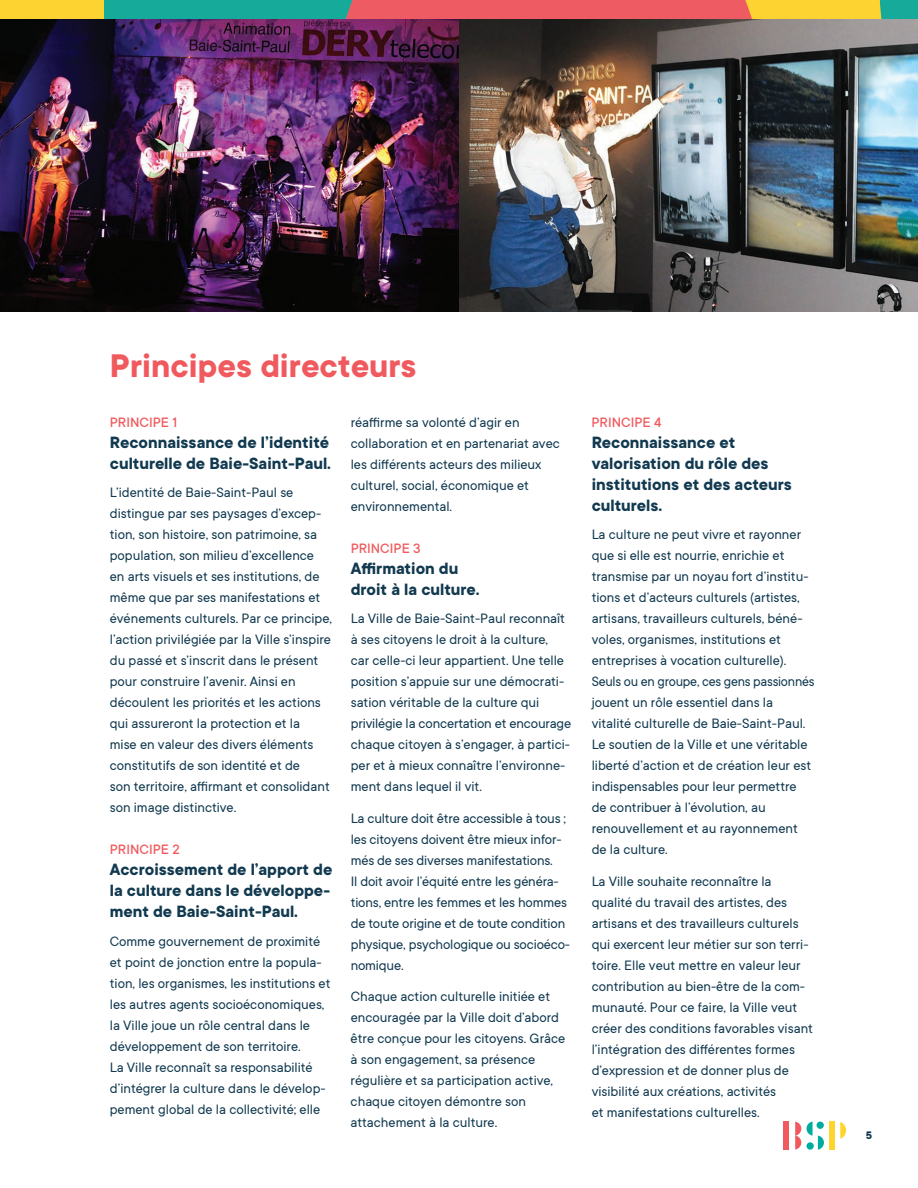
<style>
.page{position:relative;width:918px;height:1188px;background:#fff}
.page>*{position:absolute;margin:0;border:0;box-sizing:border-box;transform-origin:0 0}
.t1{font:700 36px "TT Commons";color:#f05a5e}
.t2{font:700 18px/21px "TT Commons";color:#11394f}
.t3{font:15px/21px "TT Commons";color:#11394f}
.t4{font:500 15px "TT Commons";color:#f05a5e}
.t5{font:700 12px "TT Commons";color:#11394f}
</style>
<div class="page">
<img style="left:459px;top:19px;width:459px;height:293px">
<img style="left:0;top:19px;width:459px;height:293px">
<svg style="left:795px;top:1122px;width:6px;height:28px"></svg>
<div style="left:784px;top:1122px;width:5px;height:28px;background:#f05a5e"></div>
<svg style="left:840px;top:1122px;width:6px;height:17px"></svg>
<div style="left:829px;top:1122px;width:5px;height:28px;background:#ffd42c"></div>
<svg style="left:807px;top:1122px;width:17px;height:28px"></svg>
<div style="left:84px;top:0;width:350px;height:19px;background:#16aa9b"></div>
<div style="left:0;top:0;width:104px;height:19px;background:#fdd332"></div>
<svg style="left:345px;top:0;width:573px;height:19px"></svg>
<h1 class="t1" style="left:110px;top:346px;width:308px">Principes directeurs</h1>
<p class="t4" style="left:110px;top:413px;width:69px">PRINCIPE 1</p>
<p class="t2" style="left:110px;top:432px;width:223px">Reconnaissance de l’identité culturelle de Baie-Saint-Paul.</p>
<p class="t3" style="left:110px;top:481px;width:224px">L’identité de Baie-Saint-Paul se distingue par ses paysages d’excep&shy;tion, son histoire, son patrimoine, sa population, son milieu d’excellence en arts visuels et ses institutions, de même que par ses manifestations et événements culturels. Par ce principe, l’action privilégiée par la Ville s’inspire du passé et s’inscrit dans le présent pour construire l’avenir. Ainsi en découlent les priorités et les actions qui assureront la protection et la<br>mise en valeur des divers éléments constitutifs de son identité et de<br>son territoire, affirmant et consolidant son image distinctive.</p>
<p class="t4" style="left:110px;top:840px;width:71px">PRINCIPE 2</p>
<p class="t2" style="left:110px;top:859px;width:224px">Accroissement de l’apport de la culture dans le développe&shy;ment de Baie-Saint-Paul.</p>
<p class="t3" style="left:110px;top:930px;width:222px">Comme gouvernement de proximité et point de jonction entre la popula&shy;tion, les organismes, les institutions et les autres agents socioéconomiques, la Ville joue un rôle central dans le développement de son territoire.<br>La Ville reconnaît sa responsabilité d’intégrer la culture dans le dévelop&shy;pement global de la collectivité; elle</p>
<p class="t3" style="left:351px;top:411px;width:211px">réaffirme sa volonté d’agir en collaboration et en partenariat avec les différents acteurs des milieux culturel, social, économique et environnemental.</p>
<p class="t4" style="left:351px;top:539px;width:71px">PRINCIPE 3</p>
<p class="t2" style="left:351px;top:558px;width:130px">Affirmation du droit à la culture.</p>
<p class="t3" style="left:351px;top:607px;width:222px">La Ville de Baie-Saint-Paul reconnaît à ses citoyens le droit à la culture,<br>car celle-ci leur appartient. Une telle position s’appuie sur une démocrati&shy;sation véritable de la culture qui privilégie la concertation et encourage chaque citoyen à s’engager, à partici&shy;per et à mieux connaître l’environne&shy;ment dans lequel il vit.</p>
<p class="t3" style="left:351px;top:807px;width:221px">La culture doit être accessible à tous ; les citoyens doivent être mieux infor&shy;més de ses diverses manifestations.<br>Il doit avoir l’équité entre les généra&shy;tions, entre les femmes et les hommes de toute origine et de toute condition physique, psychologique ou socioéco&shy;nomique.</p>
<p class="t3" style="left:351px;top:985px;width:216px">Chaque action culturelle initiée et encouragée par la Ville doit d’abord être conçue pour les citoyens. Grâce à son engagement, sa présence régulière et sa participation active, chaque citoyen démontre son attachement à la culture.</p>
<p class="t4" style="left:592px;top:413px;width:71px">PRINCIPE 4</p>
<p class="t2" style="left:592px;top:432px;width:202px">Reconnaissance et valorisation du rôle des institutions et des acteurs culturels.</p>
<p class="t3" style="left:592px;top:523px;width:224px">La culture ne peut vivre et rayonner que si elle est nourrie, enrichie et transmise par un noyau fort d’institu&shy;tions et d’acteurs culturels (artistes, artisans, travailleurs culturels, béné&shy;voles, organismes, institutions et entreprises à vocation culturelle).<br>Seuls ou en groupe, ces gens passionnés jouent un rôle essentiel dans la vitalité culturelle de Baie-Saint-Paul.<br>Le soutien de la Ville et une véritable liberté d’action et de création leur est indispensables pour leur permettre de contribuer à l’évolution, au renouvellement et au rayonnement de la culture.</p>
<p class="t3" style="left:592px;top:870px;width:223px">La Ville souhaite reconnaître la qualité du travail des artistes, des artisans et des travailleurs culturels qui exercent leur métier sur son terri&shy;toire. Elle veut mettre en valeur leur contribution au bien-être de la com&shy;munauté. Pour ce faire, la Ville veut créer des conditions favorables visant l’intégration des différentes formes d’expression et de donner plus de visibilité aux créations, activités<br>et manifestations culturelles.</p>
<p class="t5" style="left:866px;top:1128px;width:8px">5</p>
</div>
